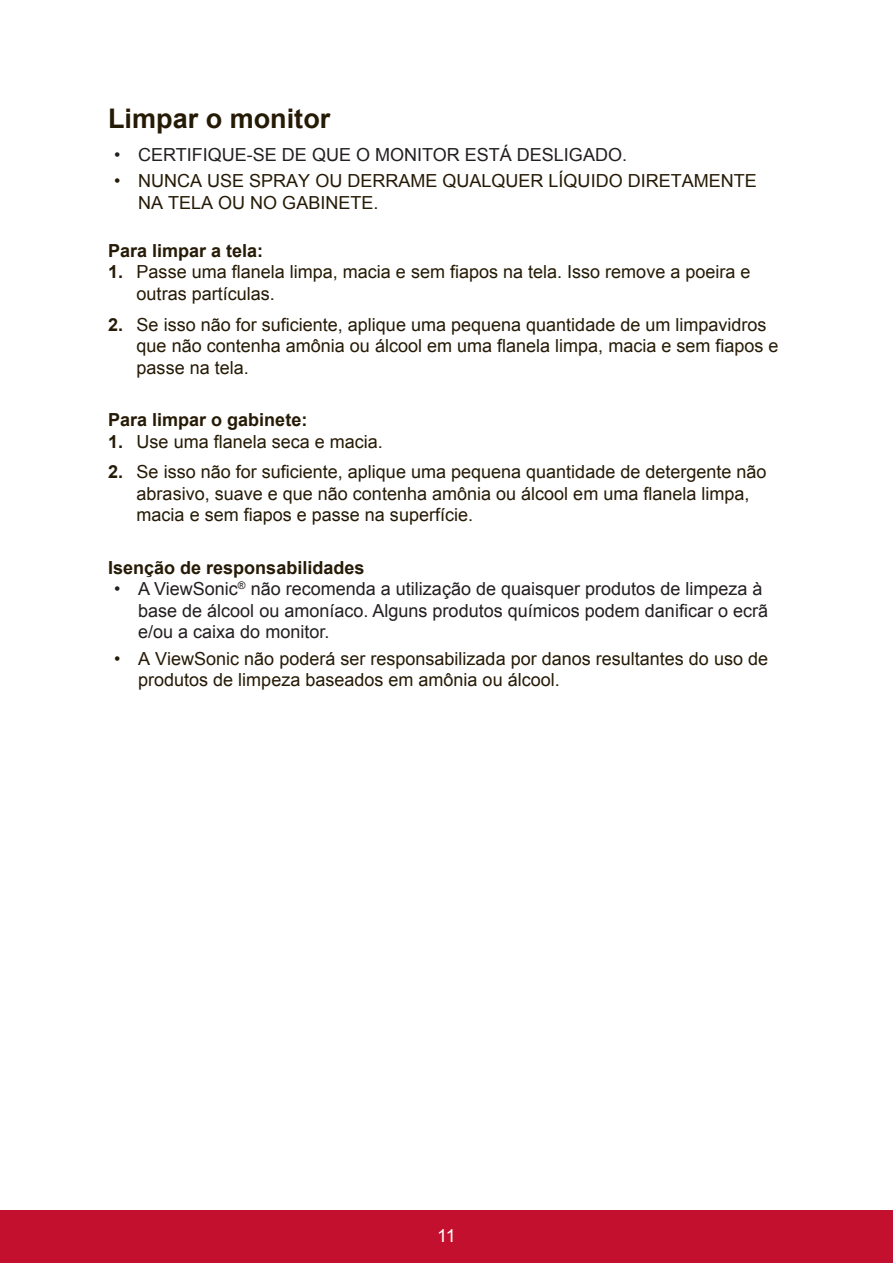
<style>
.page{position:relative;width:893px;height:1263px;background:#fff}
.page>*{position:absolute;margin:0;border:0;box-sizing:border-box;transform-origin:0 0}
.t1{font:700 27px "Arial";color:#251a05}
.t2{font:18px/21.6px "Arial";color:#251a05}
.t3{font:18px/21.6px "Arial";color:#231f20}
.t4{font:700 18px "Arial";color:#251a05}
.t5{font:18px "Arial";color:#fff}
.s1{font-weight:700}
</style>
<div class="page">
<div style="left:0;top:1210px;width:892px;height:53px;background:#c3102f"></div>
<h1 class="t1" style="left:108px;top:100px;width:224px">Limpar o monitor</h1>
<p class="t3" style="left:114px;top:144px;width:514px">• CERTIFIQUE-SE DE QUE O MONITOR ESTÁ DESLIGADO.</p>
<p class="t2" style="left:138px;top:170px;width:620px;text-indent:-24px">• NUNCA USE SPRAY OU DERRAME QUALQUER LÍQUIDO DIRETAMENTE<br>NA TELA OU NO GABINETE.</p>
<p class="t4" style="left:108px;top:238px;width:157px">Para limpar a tela:</p>
<p class="t2" style="left:136px;top:261px;width:615px;text-indent:-28px"><span class="s1">1.</span> Passe uma flanela limpa, macia e sem fiapos na tela. Isso remove a poeira e outras partículas.</p>
<p class="t2" style="left:136px;top:314px;width:643px;text-indent:-28px"><span class="s1">2.</span> Se isso não for suficiente, aplique uma pequena quantidade de um limpavidros que não contenha amônia ou álcool em uma flanela limpa, macia e sem fiapos e passe na tela.</p>
<p class="t4" style="left:108px;top:408px;width:201px">Para limpar o gabinete:</p>
<p class="t2" style="left:108px;top:431px;width:276px"><span class="s1">1.</span> Use uma flanela seca e macia.</p>
<p class="t2" style="left:136px;top:461px;width:631px;text-indent:-28px"><span class="s1">2.</span> Se isso não for suficiente, aplique uma pequena quantidade de detergente não abrasivo, suave e que não contenha amônia ou álcool em uma flanela limpa, macia e sem fiapos e passe na superfície.</p>
<p class="t4" style="left:108px;top:555px;width:258px">Isenção de responsabilidades</p>
<p class="t3" style="left:138px;top:578px;width:631px;text-indent:-24px">• A ViewSonic<sup>®</sup> não recomenda a utilização de quaisquer produtos de limpeza à base de álcool ou amoníaco. Alguns produtos químicos podem danificar o ecrã e/ou a caixa do monitor.</p>
<p class="t2" style="left:138px;top:647px;width:631px;text-indent:-24px">• A ViewSonic não poderá ser responsabilizada por danos resultantes do uso de produtos de limpeza baseados em amônia ou álcool.</p>
<p class="t5" style="left:437px;top:1223px;width:20px">11</p>
</div>
